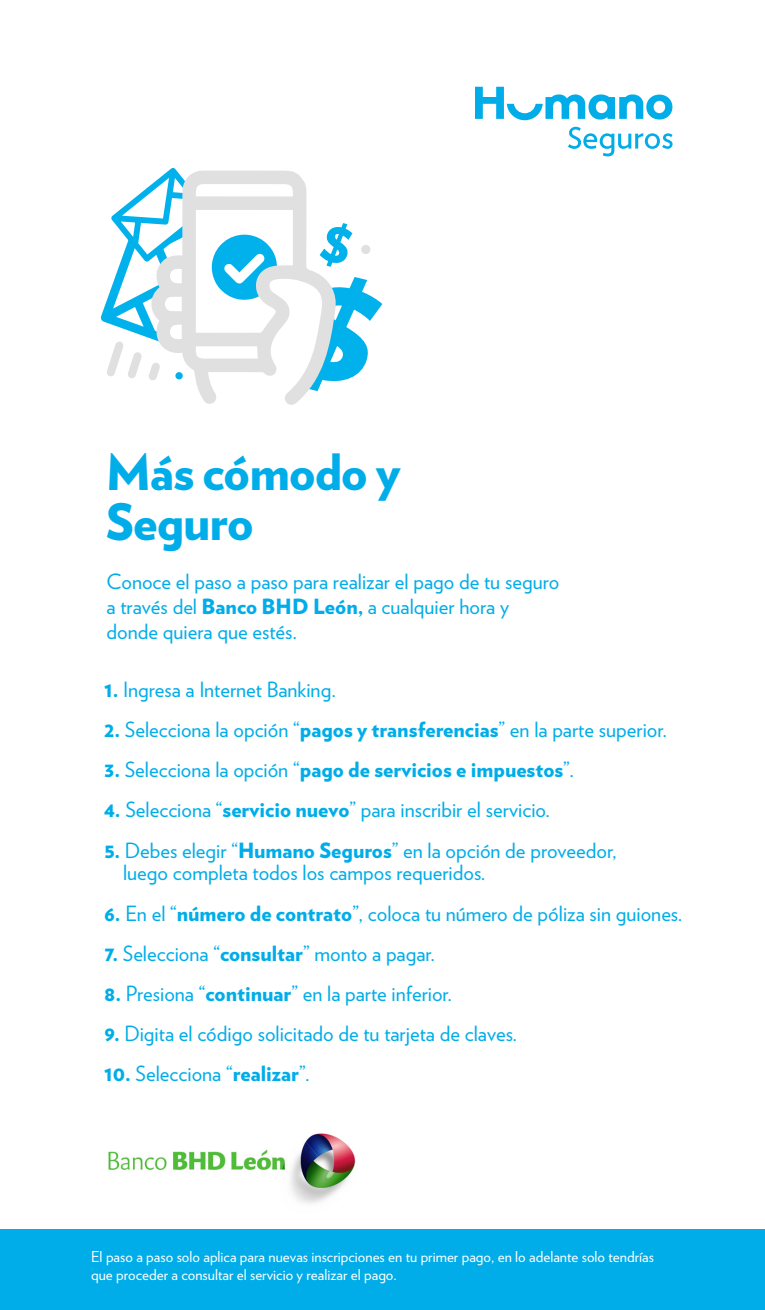
<style>
.page{position:relative;width:765px;height:1310px;background:#fff}
.page>*{position:absolute;margin:0;border:0;box-sizing:border-box;transform-origin:0 0}
.t1{font:900 50px/50px "Verlag";letter-spacing:-.02em;color:#00ade9}
.t2{font:20.88px/25.1px "Verlag";color:#00ade9}
.t3{font:900 20.88px "Verlag";color:#00ade9}
.t4{font:15px/18px "Verlag";color:#fff}
.s1{font-weight:900}
.s2{font-weight:400}
</style>
<div class="page">
<svg style="left:336px;top:277px;width:46px;height:104px"></svg>
<svg style="left:475px;top:87px;width:197px;height:33px"></svg>
<svg style="left:568px;top:127px;width:105px;height:29px"></svg>
<svg style="left:101px;top:168px;width:76px;height:212px"></svg>
<svg style="left:151px;top:171px;width:185px;height:234px"></svg>
<svg style="left:320px;top:223px;width:32px;height:44px"></svg>
<div style="left:361px;top:245px;width:9px;height:9px;background:#e0e0e0;border-radius:50%"></div>
<div style="left:175px;top:372px;width:8px;height:7px;background:#00b1ec;border-radius:50%"></div>
<img style="left:108px;top:1133px;width:248px;height:71px">
<div style="left:0;top:1230px;width:765px;height:80px;background:#00ade9"></div>
<h1 class="t1" style="left:106px;top:444px;width:296px">Más cómodo y<br>Seguro</h1>
<p class="t2" style="left:107px;top:568px;width:454px">Conoce el paso a paso para realizar el pago de tu seguro a través del <span class="s1">Banco BHD León,</span> a cualquier hora y donde quiera que estés.</p>
<p class="t2" style="left:104px;top:676px;width:233px"><span class="s1">1.</span> Ingresa a Internet Banking.</p>
<p class="t2" style="left:104px;top:716px;width:564px"><span class="s1">2.</span> Selecciona la opción “<span class="s1">pagos y transferencias</span>” en la parte superior.</p>
<p class="t3" style="left:104px;top:752px;width:471px">3. <span class="s2">Selecciona la opción “</span>pago de servicios e impuestos<span class="s2">”.</span></p>
<p class="t2" style="left:104px;top:796px;width:447px"><span class="s1">4.</span> Selecciona “<span class="s1">servicio nuevo</span>” para inscribir el servicio.</p>
<p class="t2" style="left:123px;top:838px;width:495px;line-height:22.9px;text-indent:-19px"><span class="s1">5.</span> Debes elegir “<span class="s1">Humano Seguros</span>” en la opción de proveedor, luego completa todos los campos requeridos.</p>
<p class="t2" style="left:104px;top:900px;width:580px"><span class="s1">6.</span> En el “<span class="s1">número de contrato</span>”, coloca tu número de póliza sin guiones.</p>
<p class="t2" style="left:104px;top:940px;width:332px"><span class="s1">7.</span> Selecciona “<span class="s1">consultar</span>” monto a pagar.</p>
<p class="t2" style="left:104px;top:980px;width:350px"><span class="s1">8.</span> Presiona “<span class="s1">continuar</span>” en la parte inferior.</p>
<p class="t2" style="left:104px;top:1020px;width:415px"><span class="s1">9.</span> Digita el código solicitado de tu tarjeta de claves.</p>
<p class="t2" style="left:104px;top:1060px;width:207px"><span class="s1">10.</span> Selecciona “<span class="s1">realizar</span>”.</p>
<p class="t4" style="left:91px;top:1247px;width:565px">El paso a paso solo aplica para nuevas inscripciones en tu primer pago, en lo adelante solo tendrías que proceder a consultar el servicio y realizar el pago.</p>
</div>
